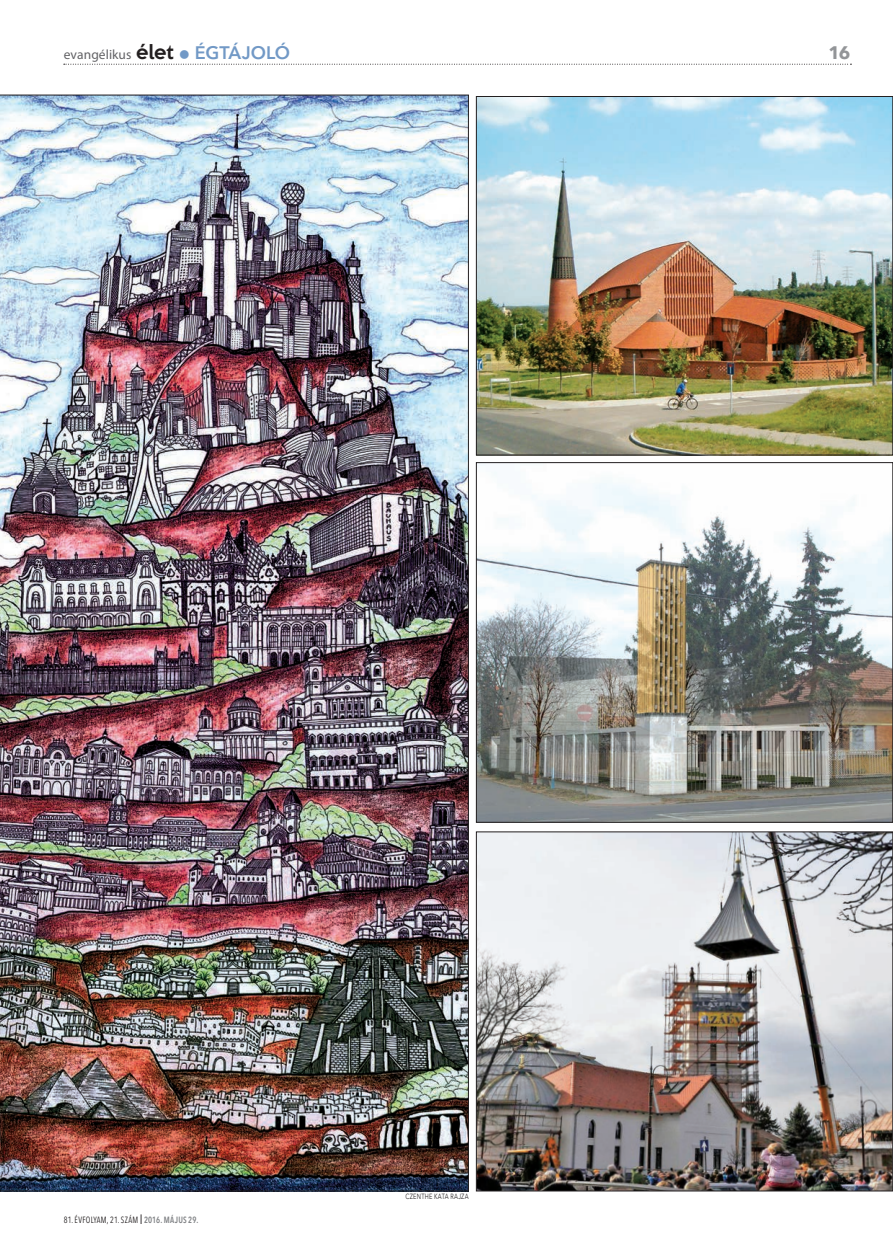
<style>
.page{position:relative;width:893px;height:1255px;background:#fff}
.page>*{position:absolute;margin:0;border:0;box-sizing:border-box;transform-origin:0 0}
.t1{font:700 18px "Avenir Next LT Pro";color:#939598}
.t2{font:13.5px "Myriad Pro";letter-spacing:.005em;color:#636366}
.t3{font:condensed 9px "Avenir Next LT Pro";letter-spacing:.03em;color:#231f20;scale:.9 1}
.t4{font:7.5px "Avenir Next LT Pro";letter-spacing:.03em;color:#231f20;scale:.75 1}
.s1{font-family:"Keep Calm";font-weight:500;font-size:18px;color:#231f20}
.s2{color:#7299c6}
.s3{font-family:"Avenir Next LT Pro";font-weight:600;font-size:18px;color:#7299c6}
.s4{font-size:13.5px}
.s5{font-weight:600;color:#808285}
</style>
<div class="page">
<img style="left:0;top:95px;width:469px;height:1096px">
<img style="left:478px;top:833px;width:413px;height:356px">
<div style="left:476px;top:831px;width:417px;height:360px;border:1px solid #231f20"></div>
<svg style="left:64px;top:64px;width:787px;height:1px"></svg>
<img style="left:478px;top:471px;width:413px;height:349px">
<div style="left:476px;top:462px;width:417px;height:360px;border:1px solid #231f20"></div>
<img style="left:478px;top:98px;width:413px;height:355px">
<div style="left:476px;top:96px;width:417px;height:359px;border:1px solid #231f20"></div>
<h2 class="t2" style="left:64px;top:46px;width:228px">evangélikus <span class="s1">élet</span> <span class="s2">●</span> <span class="s3">égtáJoló</span></h2>
<h1 class="t1" style="left:828px;top:42px;width:24px">16</h1>
<p class="t3" style="left:64px;top:1214px;width:151px">81. ÉVFOLYAM, 21. SZÁM <span class="s4">I</span> <span class="s5">2016. MÁJUS 29.</span></p>
<p class="t4" style="left:406px;top:1192px;width:86px">CZENTHE KATA RAJZA</p>
</div>
